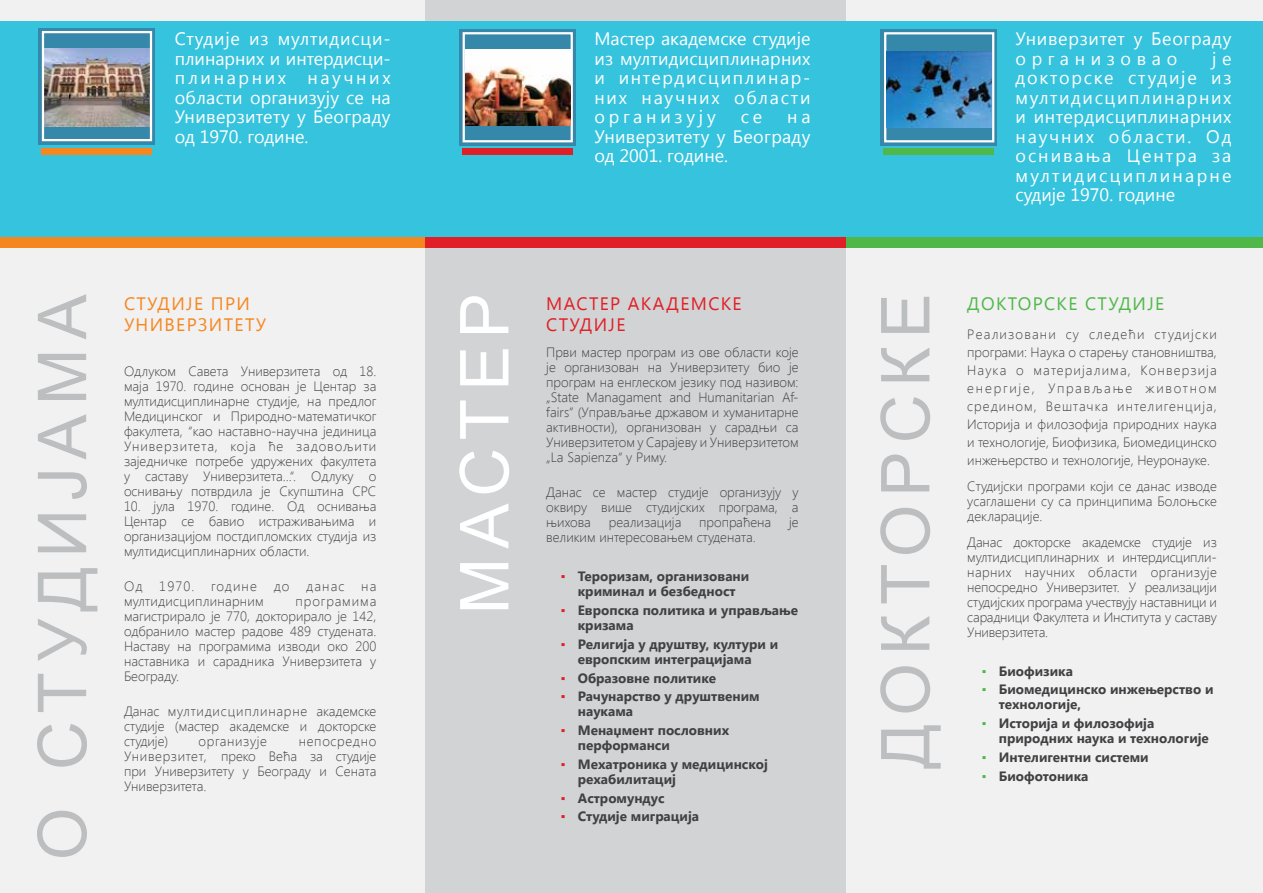
<style>
.page{position:relative;width:1263px;height:893px;background:#fff}
.page>*{position:absolute;margin:0;border:0;box-sizing:border-box;transform-origin:0 0}
.t1{font:67.5px "Arial";letter-spacing:.12em;color:#bcbec0}
.t2{font:67.5px "Arial";letter-spacing:.115em;color:#fff}
.t3{font:18px/19.5px "Segoe UI";letter-spacing:.04em;color:#fff;text-align:justify}
.t4{font:18px/21px "Segoe UI";letter-spacing:.075em;color:#f6871f}
.t5{font:18px/21px "Segoe UI";letter-spacing:.075em;color:#e11f27}
.t6{font:18px "Segoe UI";letter-spacing:.075em;color:#50b848}
.t7{font:300 13.5px/15px "Segoe UI";color:#414042;text-align:justify}
.t8{font:700 13.5px/15px "Segoe UI";color:#414042}
.t9{font:300 13.5px/15px "Segoe UI";letter-spacing:.02em;color:#414042}
.t10{font:300 13.5px "Segoe UI";letter-spacing:.05em;color:#414042}
.s1{font-family:"Tahoma";font-weight:400;color:#e11f27}
.s2{font-family:"Tahoma";font-weight:400;color:#50b848}
</style>
<div class="page">
<div style="left:0;top:0;width:425px;height:893px;background:#f1f1f2"></div>
<div style="left:425px;top:0;width:421px;height:893px;background:#d1d3d4"></div>
<div style="left:846px;top:0;width:417px;height:893px;background:#f1f1f2"></div>
<div style="left:0;top:21px;width:1263px;height:216px;background:#35c3de"></div>
<div style="left:0;top:237px;width:425px;height:11px;background:#f6871f"></div>
<div style="left:425px;top:237px;width:421px;height:11px;background:#e11f27"></div>
<div style="left:846px;top:237px;width:417px;height:11px;background:#50b848"></div>
<svg style="left:39px;top:28px;width:116px;height:117px;fill:#3588aa"></svg>
<div style="left:41px;top:148px;width:111px;height:7px;background:#f6871f"></div>
<img style="left:45px;top:49px;width:104px;height:78px">
<div style="left:42px;top:31px;width:110px;height:110px;border:2px solid #fff"></div>
<svg style="left:459px;top:29px;width:117px;height:117px;fill:#3588aa"></svg>
<div style="left:463px;top:148px;width:110px;height:7px;background:#e11f27"></div>
<div style="left:463px;top:32px;width:110px;height:110px;border:2px solid #fff"></div>
<div style="left:880px;top:29px;width:117px;height:117px;background:#3588aa"></div>
<div style="left:883px;top:148px;width:111px;height:7px;background:#50b848"></div>
<img style="left:465px;top:50px;width:105px;height:76px">
<div style="left:884px;top:32px;width:110px;height:110px;border:2px solid #fff"></div>
<img style="left:887px;top:51px;width:105px;height:77px">
<h2 class="t3" style="left:175px;top:28px;width:218px">Студије из мултидисци&shy;плинарних и интердисци&shy;плинарних научних области организују се на Универзитету у Београду од 1970. године.</h2>
<h2 class="t3" style="left:594px;top:28px;width:218px">Мастер академске студије из мултидисциплинарних и интердисциплинар&shy;них научних области организују</h2>
<h2 class="t3" style="left:594px;top:106px;width:218px;text-indent:193px">на Универзитету у Београду од 2001. године.</h2>
<h2 class="t3" style="left:741px;top:106px;width:23px">се</h2>
<h1 class="t1" style="left:18px;top:860px;width:567px;rotate:-90deg">О СТУДИЈАМА</h1>
<h2 class="t4" style="left:124px;top:292px;width:143px">СТУДИЈЕ ПРИ<br>УНИВЕРЗИТЕТУ</h2>
<p class="t7" style="left:124px;top:363px;width:254px">Одлуком Савета Универзитета од 18. маја 1970. године основан је Центар за мултидисциплинарне студије, на предлог Медицинског и Природно-математичког факултета, “као наставно-научна јединица Универзитета, која ће задовољити заједничке потребе удружених факултета у саставу Универзитета...“. Одлуку о оснивању потврдила је Скупштина СРС</p>
<p class="t7" style="left:124px;top:498px;width:254px">10. јула 1970. године. Од оснивања Центар се бавио истраживањима и организацијом постдипломских студија из мултидисциплинарних области.</p>
<p class="t9" style="left:124px;top:578px;width:254px">Од 1970. године до данас на мултидисциплинарним</p>
<p class="t7" style="left:124px;top:593px;width:254px;text-indent:172px">програмима магистрирало је 770, докторирало је 142, одбранило мастер радове 489 студената.<br>Наставу на програмима изводи око 200 наставника и сарадника Универзитета у Београду.</p>
<p class="t7" style="left:124px;top:703px;width:254px">Данас мултидисциплинарне академске студије (мастер академске и докторске студије)</p>
<p class="t10" style="left:199px;top:732px;width:70px">организује</p>
<p class="t7" style="left:124px;top:733px;width:254px;text-indent:175px">непосредно Универзитет, преко Већа за студије при Универзитету у Београду и Сената Универзитета.</p>
<h1 class="t2" style="left:440px;top:614px;width:322px;rotate:-90deg">МАСТЕР</h1>
<h2 class="t5" style="left:546px;top:292px;width:197px">МАСТЕР АКАДЕМСКЕ<br>СТУДИЈЕ</h2>
<p class="t7" style="left:546px;top:344px;width:254px">Први мастер програм из ове области које је организован на Универзитету био је програм на енглеском језику под називом: „State Managament and Humanitarian Af&shy;fairs” (Управљање државом и хуманитарне активности), организован у сарадњи са Универзитетом у Сарајеву и Универзитетом „La Sapienza“ у Риму.</p>
<p class="t7" style="left:546px;top:484px;width:254px">Данас се мастер студије организују у оквиру више студијских програма, а њихова</p>
<p class="t7" style="left:609px;top:514px;width:74px">реализација</p>
<p class="t7" style="left:699px;top:514px;width:74px">пропраћена</p>
<p class="t7" style="left:789px;top:514px;width:11px">је</p>
<p class="t7" style="left:546px;top:529px;width:211px">великим интересовањем студената.</p>
<p class="t8" style="left:561px;top:568px;width:190px;text-align:center"><span class="s1">▪</span> Тероризам, организовани криминал и безбедност</p>
<p class="t8" style="left:578px;top:602px;width:222px;text-indent:-17px"><span class="s1">▪</span> Европска политика и управљање кризама</p>
<p class="t8" style="left:578px;top:636px;width:202px;text-indent:-17px"><span class="s1">▪</span> Религија у друштву, култури и европским интеграцијама</p>
<p class="t8" style="left:561px;top:669px;width:157px"><span class="s1">▪</span> Образовне политике</p>
<p class="t8" style="left:578px;top:688px;width:183px;text-indent:-17px"><span class="s1">▪</span> Рачунарство у друштвеним наукама</p>
<p class="t8" style="left:578px;top:722px;width:153px;text-indent:-17px"><span class="s1">▪</span> Менаџмент пословних перформанси</p>
<p class="t8" style="left:578px;top:756px;width:192px;text-indent:-17px"><span class="s1">▪</span> Мехатроника у медицинској рехабилитациј</p>
<p class="t8" style="left:561px;top:790px;width:105px"><span class="s1">▪</span> Астромундус</p>
<p class="t8" style="left:561px;top:808px;width:140px"><span class="s1">▪</span> Студије миграција</p>
<h2 class="t3" style="left:1015px;top:28px;width:217px">Универзитет у Београду организовао</h2>
<h2 class="t3" style="left:1015px;top:48px;width:218px;text-indent:197px">ј е докторске студије из мултидисциплинарних и интердисциплинарних научних области. Од оснивања Центра за мултидисциплинарне судије 1970. године</h2>
<h1 class="t1" style="left:861px;top:769px;width:477px;rotate:-90deg">ДОКТОРСКЕ</h1>
<h2 class="t6" style="left:967px;top:291px;width:198px">ДОКТОРСКЕ СТУДИЈЕ</h2>
<p class="t7" style="left:967px;top:325px;width:251px;line-height:18px">Реализовани су следећи студијски програми: Наука о старењу становништва, Наука о материјалима, Конверзија енергије, Управљање животном средином, Вештачка интелигенција, Историја и филозофија природних наука и технологије, Биофизика, Биомедицинско инжењерство и технологије, Неуронауке.</p>
<p class="t7" style="left:967px;top:478px;width:251px">Студијски програми који се данас изводе усаглашени су са принципима Болоњске декларације.</p>
<p class="t7" style="left:967px;top:534px;width:251px">Данас докторске академске студије из мултидисциплинарних и интердисципли&shy;нарних научних области организује непосредно Универзитет. У реализацији студијских програма учествују наставници и сарадници Факултета и Института у саставу Универзитета.</p>
<p class="t8" style="left:982px;top:662px;width:93px"><span class="s2">▪</span> Биофизика</p>
<p class="t8" style="left:999px;top:681px;width:216px;text-indent:-17px"><span class="s2">▪</span> Биомедицинско инжењерство и технологије,</p>
<p class="t8" style="left:999px;top:715px;width:212px;text-indent:-17px"><span class="s2">▪</span> Историја и филозофија природних наука и технологије</p>
<p class="t8" style="left:982px;top:749px;width:168px"><span class="s2">▪</span> Интелигентни системи</p>
<p class="t8" style="left:982px;top:768px;width:108px"><span class="s2">▪</span> Биофотоника</p>
</div>
